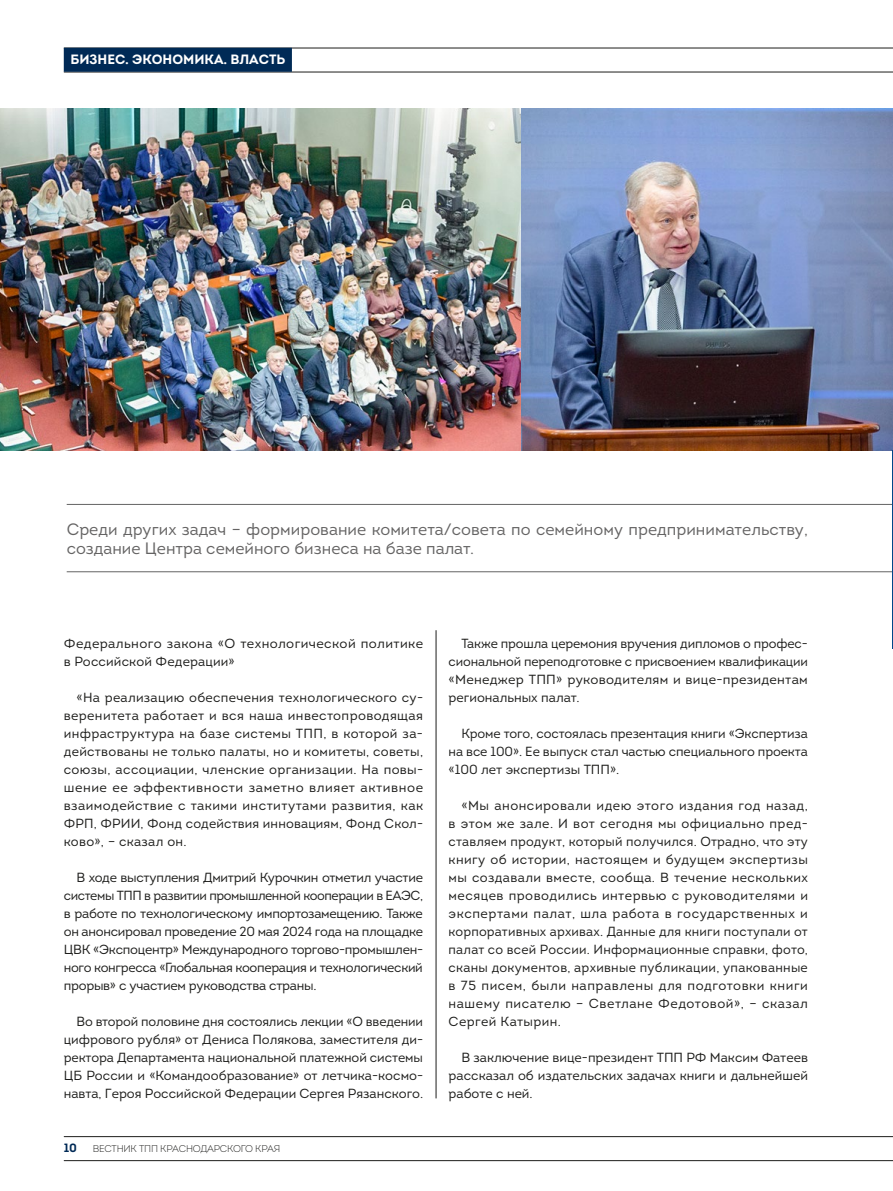
<style>
.page{position:relative;width:893px;height:1191px;background:#fff}
.page>*{position:absolute;margin:0;border:0;box-sizing:border-box;transform-origin:0 0}
.t1{font:16.5px/19.8px "Intro";color:#646363}
.t2{font:700 13.5px "Intro";color:#fff}
.t3{font:13.2px/18px "Intro";color:#1d1d1b;text-align:justify}
.t4{font:13.2px/18px "Intro";letter-spacing:.03em;color:#1d1d1b}
.t5{font:700 12px "Intro";color:#002a56}
.t6{font:300 9.75px "Intro";letter-spacing:-.02em;color:#1d1d1b}
</style>
<div class="page">
<hr style="left:436px;top:630px;width:1px;height:468px;background:#1d1d1b">
<img style="left:0;top:108px;width:522px;height:342px">
<img style="left:522px;top:108px;width:371px;height:342px">
<hr style="left:67px;top:504px;width:826px;height:1px;background:#646363">
<hr style="left:67px;top:571px;width:826px;height:1px;background:#646363">
<hr style="left:64px;top:72px;width:829px;height:1px;background:#1d1d1b">
<hr style="left:64px;top:1160px;width:829px;height:1px;background:#1d1d1b">
<hr style="left:64px;top:48px;width:829px;height:1px;background:#1d1d1b">
<hr style="left:64px;top:1136px;width:829px;height:1px;background:#1d1d1b">
<div style="left:64px;top:48px;width:228px;height:24px;background:#002a56"></div>
<hr style="left:892px;top:450px;width:1px;height:198px;background:#00488a">
<p class="t2" style="left:70px;top:50px;width:216px">БИЗНЕС. ЭКОНОМИКА. ВЛАСТЬ</p>
<p class="t1" style="left:67px;top:519px;width:743px">Среди других задач – формирование комитета/совета по семейному предпринимательству, создание Центра семейного бизнеса на базе палат.</p>
<p class="t4" style="left:64px;top:634px;width:361px">Федерального закона «О технологической политике в Российской Федерации»</p>
<p class="t3" style="left:64px;top:688px;width:361px;text-indent:13px">«На реализацию обеспечения технологического су&shy;веренитета работает и вся наша инвестопроводящая инфраструктура на базе системы ТПП, в которой за&shy;действованы не только палаты, но и комитеты, советы, союзы, ассоциации, членские организации. На повы&shy;шение ее эффективности заметно влияет активное взаимодействие с такими институтами развития, как ФРП, ФРИИ, Фонд содействия инновациям, Фонд Скол&shy;ково», – сказал он.</p>
<p class="t3" style="left:64px;top:868px;width:361px;text-indent:13px">В ходе выступления Дмитрий Курочкин отметил участие системы ТПП в развитии промышленной кооперации в ЕАЭС, в работе по технологическому импортозамещению. Также он анонсировал проведение 20 мая 2024 года на площадке ЦВК «Экспоцентр» Международного торгово-промышлен&shy;ного конгресса «Глобальная кооперация и технологический прорыв» с участием руководства страны.</p>
<p class="t3" style="left:64px;top:1012px;width:361px;text-indent:13px">Во второй половине дня состоялись лекции «О введении цифрового рубля» от Дениса Полякова, заместителя ди&shy;ректора Департамента национальной платежной системы ЦБ России и «Командообразование» от летчика-космо&shy;навта, Героя Российской Федерации Сергея Рязанского.</p>
<p class="t5" style="left:64px;top:1140px;width:15px">10</p>
<p class="t6" style="left:93px;top:1143px;width:189px">ВЕСТНИК ТПП КРАСНОДАРСКОГО КРАЯ</p>
<p class="t3" style="left:449px;top:634px;width:361px;text-indent:13px">Также прошла церемония вручения дипломов о профес&shy;сиональной переподготовке с присвоением квалификации «Менеджер ТПП» руководителям и вице-президентам региональных палат.</p>
<p class="t3" style="left:449px;top:724px;width:361px;text-indent:13px">Кроме того, состоялась презентация книги «Экспертиза на все 100». Ее выпуск стал частью специального проекта «100 лет экспертизы ТПП».</p>
<p class="t3" style="left:449px;top:796px;width:361px;text-indent:13px">«Мы анонсировали идею этого издания год назад, в этом же зале. И вот сегодня мы официально пред&shy;ставляем продукт, который получился. Отрадно, что эту книгу об истории, настоящем и будущем экспертизы мы создавали вместе, сообща. В течение нескольких месяцев проводились интервью с руководителями и экспертами палат, шла работа в государственных и корпоративных архивах. Данные для книги поступали от палат со всей России. Информационные справки, фото, сканы документов, архивные публикации, упакованные в 75 писем, были направлены для подготовки книги нашему писателю – Светлане Федотовой», – сказал Сергей Катырин.</p>
<p class="t3" style="left:449px;top:1048px;width:361px;text-indent:13px">В заключение вице-президент ТПП РФ Максим Фатеев рассказал об издательских задачах книги и дальнейшей работе с ней.</p>
</div>
